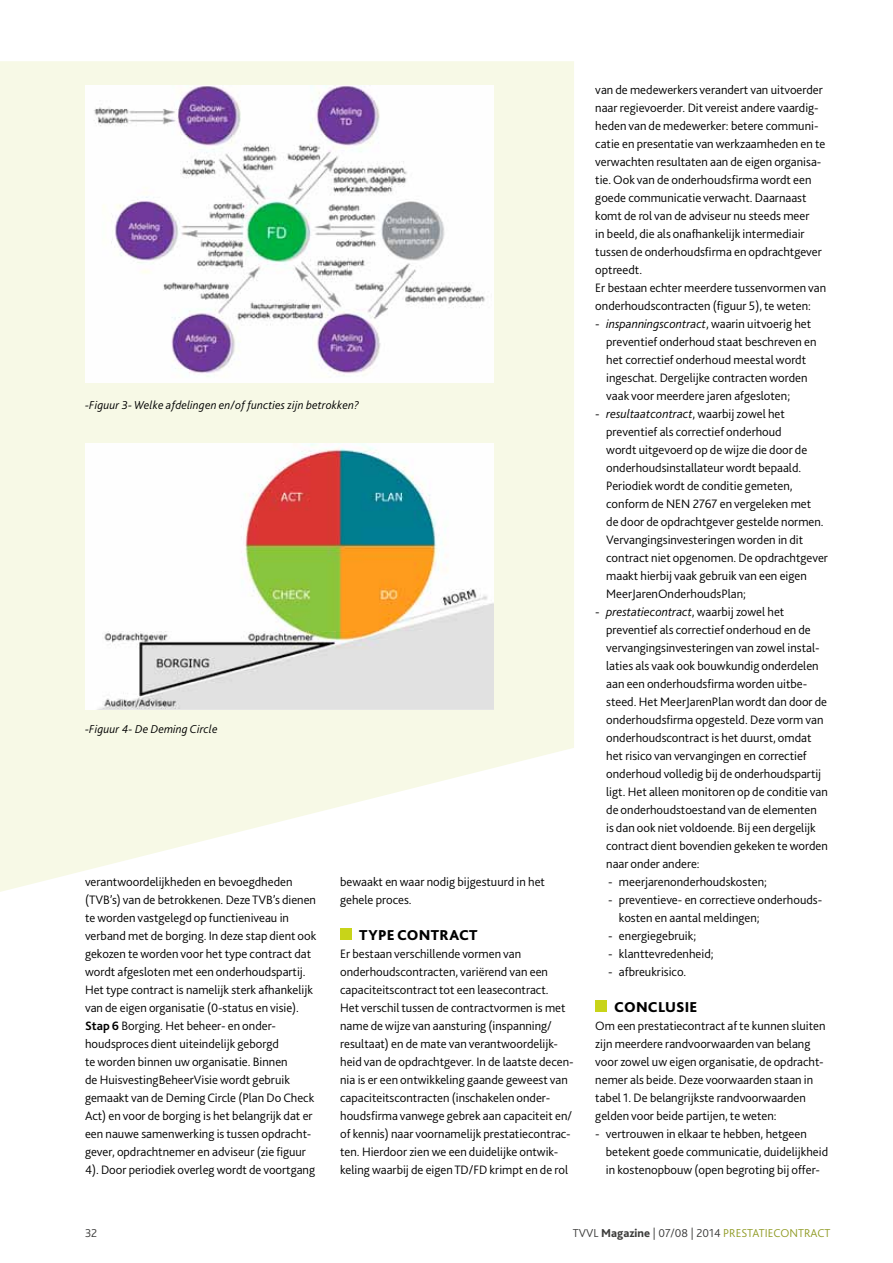
<style>
.page{position:relative;width:893px;height:1263px;background:#fff}
.page>*{position:absolute;margin:0;border:0;box-sizing:border-box;transform-origin:0 0}
.t1{font:800 15px "Bliss 2";letter-spacing:.015em;color:#000}
.t2{font:300 12.75px/18px "Bliss 2";color:#000}
.t3{font:italic 300 12px "Bliss 2";letter-spacing:.01em;color:#000}
.t4{font:300 12px "Bliss 2";color:#919c27}
.t5{font:300 12px "Bliss 2";color:#3c3c3b}
.s1{font-weight:700}
.s2{font-style:italic}
.s3{color:#3c3c3b}
.s4{font-weight:800;color:#3c3c3b}
</style>
<div class="page">
<svg style="left:0;top:61px;width:574px;height:831px;fill:#f7f9e6"></svg>
<img style="left:85px;top:86px;width:408px;height:296px">
<img style="left:85px;top:444px;width:408px;height:266px">
<div style="left:340px;top:929px;width:12px;height:11px;background:#c8d419"></div>
<div style="left:595px;top:1001px;width:12px;height:11px;background:#c8d419"></div>
<p class="t3" style="left:85px;top:398px;width:276px">-Figuur 3- Welke afdelingen en/of functies zijn betrokken?</p>
<p class="t3" style="left:85px;top:722px;width:134px">-Figuur 4- De Deming Circle</p>
<p class="t2" style="left:85px;top:872px;width:233px">verantwoordelijkheden en bevoegdheden (TVB’s) van de betrokkenen. Deze TVB’s dienen te worden vastgelegd op functieniveau in verband met de borging. In deze stap dient ook gekozen te worden voor het type contract dat wordt afgesloten met een onderhoudspartij.<br>Het type contract is namelijk sterk afhankelijk van de eigen organisatie (0-status en visie).<br><span class="s1">Stap 6</span> Borging. Het beheer- en onder&shy;houdsproces dient uiteindelijk geborgd<br>te worden binnen uw organisatie. Binnen<br>de HuisvestingBeheerVisie wordt gebruik gemaakt van de Deming Circle (Plan Do Check Act) en voor de borging is het belangrijk dat er een nauwe samenwerking is tussen opdracht&shy;gever, opdrachtnemer en adviseur (zie figuur 4). Door periodiek overleg wordt de voortgang</p>
<p class="t2" style="left:340px;top:873px;width:206px">bewaakt en waar nodig bijgestuurd in het gehele proces.</p>
<p class="t1" style="left:359px;top:926px;width:120px">TYPE CONTRACT</p>
<p class="t2" style="left:340px;top:944px;width:235px">Er bestaan verschillende vormen van onderhoudscontracten, variërend van een capaciteitscontract tot een leasecontract.<br>Het verschil tussen de contractvormen is met name de wijze van aansturing (inspanning/ resultaat) en de mate van verantwoordelijk&shy;heid van de opdrachtgever. In de laatste decen&shy;nia is er een ontwikkeling gaande geweest van capaciteitscontracten (inschakelen onder&shy;houdsfirma vanwege gebrek aan capaciteit en/ of kennis) naar voornamelijk prestatiecontrac&shy;ten. Hierdoor zien we een duidelijke ontwik&shy;keling waarbij de eigen TD/FD krimpt en de rol</p>
<p class="t2" style="left:595px;top:81px;width:232px">van de medewerkers verandert van uitvoerder naar regievoerder. Dit vereist andere vaardig&shy;heden van de medewerker: betere communi&shy;catie en presentatie van werkzaamheden en te verwachten resultaten aan de eigen organisa&shy;tie. Ook van de onderhoudsfirma wordt een goede communicatie verwacht. Daarnaast komt de rol van de adviseur nu steeds meer<br>in beeld, die als onafhankelijk intermediair tussen de onderhoudsfirma en opdrachtgever optreedt.<br>Er bestaan echter meerdere tussenvormen van onderhoudscontracten (figuur 5), te weten:</p>
<p class="t2" style="left:606px;top:315px;width:212px;text-indent:-11px">- <span class="s2">inspanningscontract</span>, waarin uitvoerig het preventief onderhoud staat beschreven en het correctief onderhoud meestal wordt ingeschat. Dergelijke contracten worden vaak voor meerdere jaren afgesloten;</p>
<p class="t2" style="left:606px;top:405px;width:223px;text-indent:-11px">- <span class="s2">resultaatcontract</span>, waarbij zowel het preventief als correctief onderhoud<br>wordt uitgevoerd op de wijze die door de onderhoudsinstallateur wordt bepaald.<br>Periodiek wordt de conditie gemeten, conform de NEN 2767 en vergeleken met<br>de door de opdrachtgever gestelde normen.<br>Vervangingsinvesteringen worden in dit contract niet opgenomen. De opdrachtgever maakt hierbij vaak gebruik van een eigen MeerJarenOnderhoudsPlan;</p>
<p class="t2" style="left:606px;top:603px;width:223px;text-indent:-11px">- <span class="s2">prestatiecontract</span>, waarbij zowel het preventief als correctief onderhoud en de vervangingsinvesteringen van zowel instal&shy;laties als vaak ook bouwkundig onderdelen aan een onderhoudsfirma worden uitbe&shy;steed. Het MeerJarenPlan wordt dan door de onderhoudsfirma opgesteld. Deze vorm van onderhoudscontract is het duurst, omdat het risico van vervangingen en correctief onderhoud volledig bij de onderhoudspartij ligt. Het alleen monitoren op de conditie van de onderhoudstoestand van de elementen<br>is dan ook niet voldoende. Bij een dergelijk contract dient bovendien gekeken te worden naar onder andere:</p>
<p class="t2" style="left:608px;top:873px;width:160px">- meerjarenonderhoudskosten;</p>
<p class="t2" style="left:619px;top:891px;width:205px;text-indent:-11px">- preventieve- en correctieve onderhouds&shy;kosten en aantal meldingen;</p>
<p class="t2" style="left:608px;top:927px;width:90px">- energiegebruik;</p>
<p class="t2" style="left:608px;top:945px;width:107px">- klanttevredenheid;</p>
<p class="t2" style="left:608px;top:963px;width:80px">- afbreukrisico.</p>
<p class="t1" style="left:614px;top:998px;width:85px">CONCLUSIE</p>
<p class="t2" style="left:595px;top:1016px;width:232px">Om een prestatiecontract af te kunnen sluiten zijn meerdere randvoorwaarden van belang voor zowel uw eigen organisatie, de opdracht&shy;nemer als beide. Deze voorwaarden staan in tabel 1. De belangrijkste randvoorwaarden gelden voor beide partijen, te weten:</p>
<p class="t2" style="left:606px;top:1125px;width:224px;text-indent:-11px">- vertrouwen in elkaar te hebben, hetgeen betekent goede communicatie, duidelijkheid in kostenopbouw (open begroting bij offer-</p>
<p class="t5" style="left:85px;top:1226px;width:14px">32</p>
<p class="t4" style="left:573px;top:1226px;width:259px"><span class="s3">TVVL</span> <span class="s4">Magazine</span> <span class="s3">| 07/08 | 2014</span> PRESTATIECONTRACT</p>
</div>
